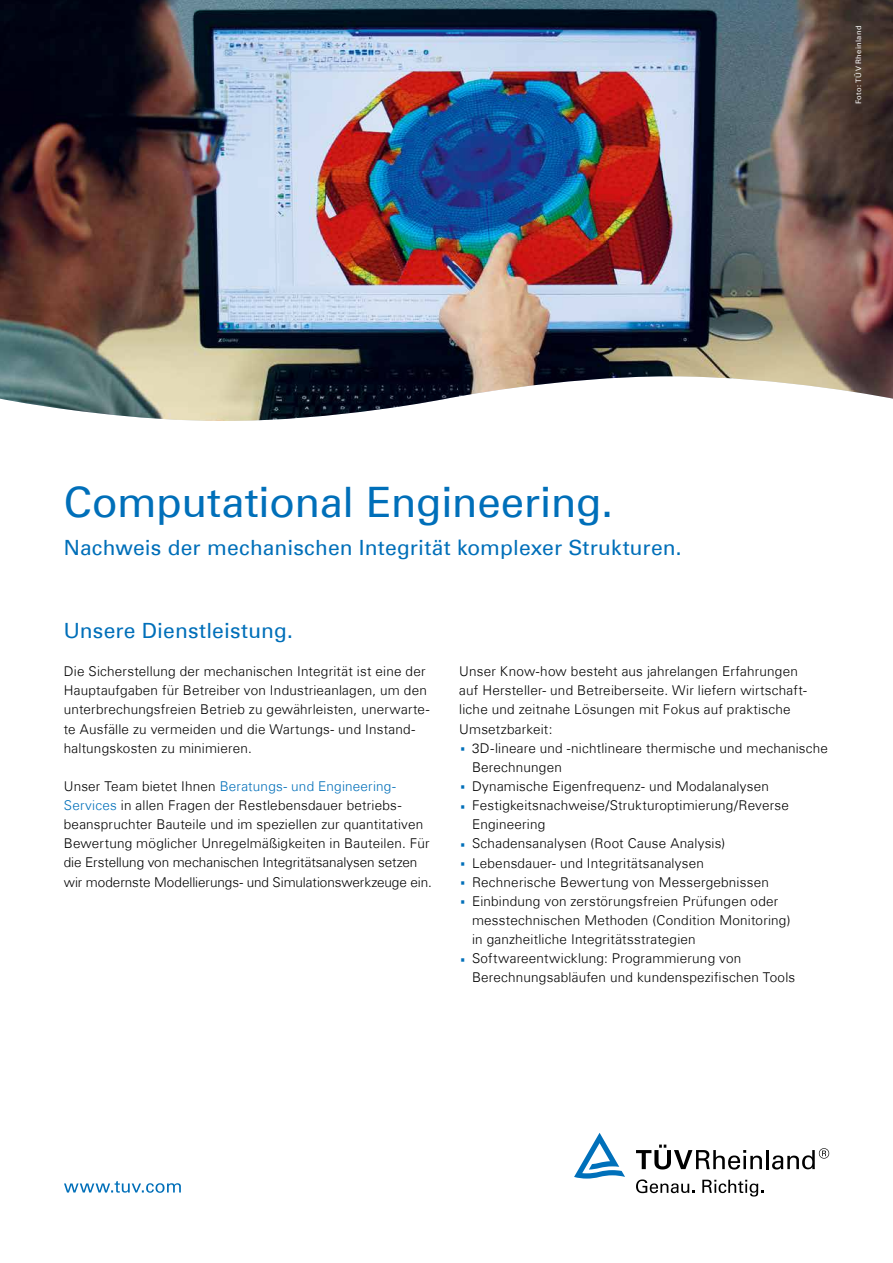
<style>
.page{position:relative;width:893px;height:1263px;background:#fff}
.page>*{position:absolute;margin:0;border:0;box-sizing:border-box;transform-origin:0 0}
.t1{font:42px "Univers Com 55 Roman";letter-spacing:-.01em;color:#006fb9}
.t2{font:21px "Univers Com 55 Roman";letter-spacing:.01em;color:#006fb9}
.t3{font:300 13.5px/19.2px "Univers Com 45";letter-spacing:.015em;color:#000}
.t4{font:7.5px "Univers Com 55 Roman";letter-spacing:.045em;color:#fff}
.s1{color:#006fb9}
.s2{font-family:"Univers Com 55 Roman";font-weight:400;font-size:27px;color:#006fb9}
</style>
<div class="page">
<img style="left:0;top:0;width:893px;height:421px">
<svg style="left:636px;top:1144px;width:126px;height:25px"></svg>
<hr style="left:766px;top:1150px;width:3px;height:19px;background:#000">
<svg style="left:772px;top:1148px;width:57px;height:21px"></svg>
<svg style="left:636px;top:1179px;width:58px;height:14px"></svg>
<svg style="left:702px;top:1180px;width:61px;height:16px"></svg>
<svg style="left:574px;top:1133px;width:51px;height:45px"></svg>
<svg style="left:64px;top:1181px;width:117px;height:12px"></svg>
<p class="t4" style="left:854px;top:104px;width:80px;rotate:-90deg">Foto: TÜV Rheinland</p>
<h1 class="t1" style="left:64px;top:476px;width:551px">Computational Engineering.</h1>
<h2 class="t2" style="left:64px;top:535px;width:619px">Nachweis der mechanischen Integrität komplexer Strukturen.</h2>
<h2 class="t2" style="left:64px;top:618px;width:231px">Unsere Dienstleistung.</h2>
<p class="t3" style="left:64px;top:662px;width:367px">Die Sicherstellung der mechanischen Integrität ist eine der Hauptaufgaben für Betreiber von Industrieanlagen, um den unterbrechungsfreien Betrieb zu gewährleisten, unerwarte&shy;te Ausfälle zu vermeiden und die Wartungs- und Instand&shy;haltungskosten zu minimieren.</p>
<p class="t3" style="left:64px;top:776px;width:370px">Unser Team bietet Ihnen <span class="s1">Beratungs- und Engineering-Services</span> in allen Fragen der Restlebensdauer betriebs&shy;beanspruchter Bauteile und im speziellen zur quantitativen Bewertung möglicher Unregelmäßigkeiten in Bauteilen. Für die Erstellung von mechanischen Integritätsanalysen setzen wir modernste Modellierungs- und Simulationswerkzeuge ein.</p>
<p class="t3" style="left:459px;top:662px;width:340px">Unser Know-how besteht aus jahrelangen Erfahrungen</p>
<p class="t3" style="left:459px;top:681px;width:349px">auf Hersteller- und Betreiberseite. Wir liefern wirtschaft-</p>
<p class="t3" style="left:459px;top:700px;width:333px">liche und zeitnahe Lösungen mit Fokus auf praktische</p>
<p class="t3" style="left:459px;top:719px;width:95px">Umsetzbarkeit:</p>
<p class="t3" style="left:459px;top:738px;width:370px"><span class="s2">·</span> 3D-lineare und -nichtlineare thermische und mechanische</p>
<p class="t3" style="left:472px;top:757px;width:91px">Berechnungen</p>
<p class="t3" style="left:459px;top:776px;width:311px"><span class="s2">·</span> Dynamische Eigenfrequenz- und Modalanalysen</p>
<p class="t3" style="left:459px;top:796px;width:331px"><span class="s2">·</span> Festigkeitsnachweise/Strukturoptimierung/Reverse</p>
<p class="t3" style="left:472px;top:815px;width:75px">Engineering</p>
<p class="t3" style="left:459px;top:834px;width:268px"><span class="s2">·</span> Schadensanalysen (Root Cause Analysis)</p>
<p class="t3" style="left:459px;top:853px;width:246px"><span class="s2">·</span> Lebensdauer- und Integritätsanalysen</p>
<p class="t3" style="left:459px;top:872px;width:311px"><span class="s2">·</span> Rechnerische Bewertung von Messergebnissen</p>
<p class="t3" style="left:459px;top:891px;width:321px"><span class="s2">·</span> Einbindung von zerstörungsfreien Prüfungen oder</p>
<p class="t3" style="left:472px;top:910px;width:320px">messtechnischen Methoden (Condition Monitoring)</p>
<p class="t3" style="left:472px;top:930px;width:225px">in ganzheitliche Integritätsstrategien</p>
<p class="t3" style="left:459px;top:949px;width:284px"><span class="s2">·</span> Softwareentwicklung: Programmierung von</p>
<p class="t3" style="left:472px;top:968px;width:325px">Berechnungsabläufen und kundenspezifischen Tools</p>
</div>
